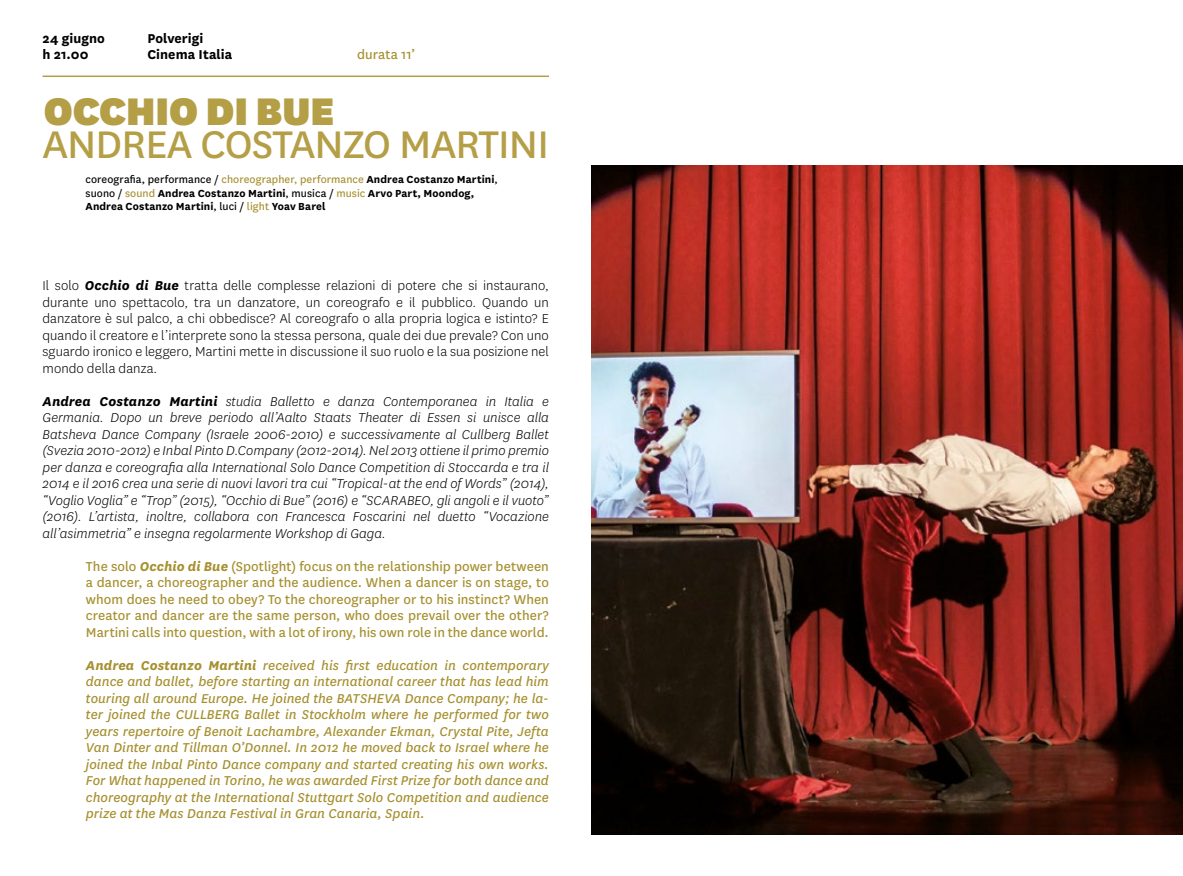
<style>
.page{position:relative;width:1183px;height:876px;background:#fff}
.page>*{position:absolute;margin:0;border:0;box-sizing:border-box;transform-origin:0 0}
.t1{font:45px "National";letter-spacing:-.02em;color:#b49e46}
.t2{font:900 45px "National";color:#b49e46}
.t3{font:italic 300 15px/16.5px "National";color:#000;text-align:justify}
.t4{font:italic 15px/16.5px "National";color:#a6902f;text-align:justify}
.t5{font:300 15px/16.5px "National";letter-spacing:.005em;color:#000;text-align:justify}
.t6{font:15px/16.5px "National";color:#a6902f;text-align:justify}
.t7{font:700 15px/16.5px "National";letter-spacing:.005em;color:#000}
.t8{font:700 12px/13.5px "National";letter-spacing:.005em;color:#000}
.s1{font-weight:400}
.s2{font-weight:400;color:#a6902f}
.s3{font-weight:700;font-style:italic}
.s4{font-weight:700}
</style>
<div class="page">
<hr style="left:43px;top:76px;width:506px;height:1px;background:#b49e46">
<img style="left:591px;top:166px;width:591px;height:668px">
<p class="t7" style="left:43px;top:29px;width:64px">24 giugno h 21.00</p>
<p class="t7" style="left:147px;top:29px;width:86px">Polverigi<br>Cinema Italia</p>
<p class="t6" style="left:357px;top:45px;width:59px">durata 11’</p>
<h1 class="t2" style="left:44px;top:80px;width:292px">OCCHIO DI BUE</h1>
<h1 class="t1" style="left:43px;top:114px;width:508px">ANDREA COSTANZO MARTINI</h1>
<p class="t8" style="left:85px;top:172px;width:413px"><span class="s1">coreografia, performance /</span> <span class="s2">choreographer, performance</span> Andrea Costanzo Martini<span class="s1">, suono /</span> <span class="s2">sound</span> Andrea Costanzo Martini<span class="s1">, musica /</span> <span class="s2">music</span> Arvo Part, Moondog,<br>Andrea Costanzo Martini<span class="s1">, luci /</span> <span class="s2">light</span> Yoav Barel</p>
<p class="t5" style="left:43px;top:277px;width:508px">Il solo <span class="s3">Occhio di Bue</span> tratta delle complesse relazioni di potere che si instaurano, durante uno spettacolo, tra un danzatore, un coreografo e il pubblico. Quando un danzatore è sul palco, a chi obbedisce? Al coreografo o alla propria logica e istinto? E quando il creatore e l’interprete sono la stessa persona, quale dei due prevale? Con uno sguardo ironico e leggero, Martini mette in discussione il suo ruolo e la sua posizione nel mondo della danza.</p>
<p class="t3" style="left:43px;top:392px;width:508px"><span class="s4">Andrea Costanzo Martini</span> studia Balletto e danza Contemporanea in Italia e Germania. Dopo un breve periodo all’Aalto Staats Theater di Essen si unisce alla Batsheva Dance Company (Israele 2006-2010) e successivamente al Cullberg Ballet (Svezia 2010-2012) e Inbal Pinto D.Company (2012-2014). Nel 2013 ottiene il primo premio per danza e coreografia alla International Solo Dance Competition di Stoccarda e tra il 2014 e il 2016 crea una serie di nuovi lavori tra cui “Tropical-at the end of Words” (2014), “Voglio Voglia” e “Trop” (2015), “Occhio di Bue” (2016) e “SCARABEO, gli angoli e il vuoto” (2016). L’artista, inoltre, collabora con Francesca Foscarini nel duetto “Vocazione all’asimmetria” e insegna regolarmente Workshop di Gaga.</p>
<p class="t6" style="left:86px;top:557px;width:464px">The solo <span class="s3">Occhio di Bue</span> (Spotlight) focus on the relationship power between a dancer, a choreographer and the audience. When a dancer is on stage, to whom does he need to obey? To the choreographer or to his instinct? When creator and dancer are the same person, who does prevail over the other?<br>Martini calls into question, with a lot of irony, his own role in the dance world.</p>
<p class="t4" style="left:86px;top:656px;width:464px"><span class="s4">Andrea Costanzo Martini</span> received his first education in contemporary dance and ballet, before starting an international career that has lead him touring all around Europe. He joined the BATSHEVA Dance Company; he la&shy;ter joined the CULLBERG Ballet in Stockholm where he performed for two years repertoire of Benoit Lachambre, Alexander Ekman, Crystal Pite, Jefta Van Dinter and Tillman O’Donnel. In 2012 he moved back to Israel where he joined the Inbal Pinto Dance company and started creating his own works.<br>For What happened in Torino, he was awarded First Prize for both dance and choreography at the International Stuttgart Solo Competition and audience prize at the Mas Danza Festival in Gran Canaria, Spain.</p>
</div>
